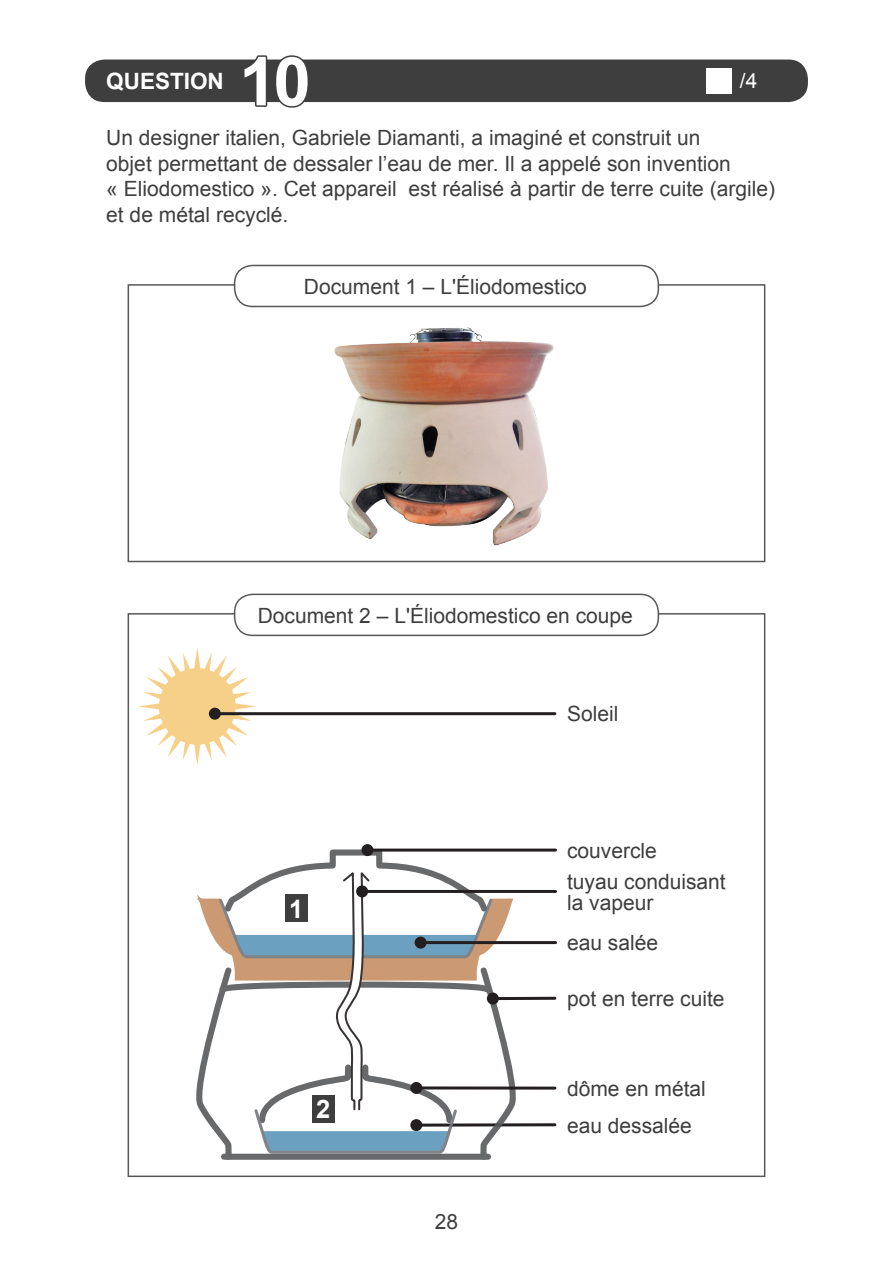
<style>
.page{position:relative;width:893px;height:1263px;background:#fff}
.page>*{position:absolute;margin:0;border:0;box-sizing:border-box;transform-origin:0 0}
.t1{font:700 67.5px "Arial";color:#fff}
.TEXTE{font:700 25.5px "Arial";color:#fff}
.t2{font:700 22.5px "Arial";color:#fff}
.TEXTE-2{font:21px/25.5px "Arial";color:#3e3e3f}
.LEGENDE{font:21px "Arial";color:#3e3e3f}
.t3{font:21px "Arial";color:#fff}
</style>
<div class="page">
<div style="left:85px;top:60px;width:723px;height:42px;background:#3e3e3f;border-radius:20px"></div>
<svg style="left:242px;top:55px;width:69px;height:53px"></svg>
<img style="left:334px;top:327px;width:220px;height:219px">
<div style="left:128px;top:284px;width:637px;height:278px;border:2px solid #57585a"></div>
<div style="left:235px;top:265px;width:423px;height:41px;background:#fff;border-radius:18px"></div>
<div style="left:234px;top:265px;width:425px;height:42px;border:2px solid #57585a;border-radius:18px"></div>
<hr style="left:416px;top:1123px;width:139px;height:3px;background:#231f20">
<div style="left:706px;top:68px;width:25px;height:26px;background:#fff"></div>
<svg style="left:196px;top:846px;width:324px;height:314px"></svg>
<svg style="left:138px;top:648px;width:123px;height:117px"></svg>
<div style="left:234px;top:594px;width:425px;height:42px;border:2px solid #57585a;border-radius:18px"></div>
<hr style="left:215px;top:712px;width:340px;height:3px;background:#231f20">
<div style="left:209px;top:708px;width:12px;height:12px;background:#231f20;border-radius:50%"></div>
<hr style="left:367px;top:848px;width:189px;height:3px;background:#231f20">
<div style="left:361px;top:844px;width:12px;height:12px;background:#231f20;border-radius:50%"></div>
<hr style="left:421px;top:941px;width:135px;height:3px;background:#231f20">
<div style="left:415px;top:936px;width:12px;height:12px;background:#231f20;border-radius:50%"></div>
<hr style="left:362px;top:890px;width:194px;height:3px;background:#231f20">
<div style="left:356px;top:885px;width:12px;height:12px;background:#231f20;border-radius:50%"></div>
<hr style="left:493px;top:997px;width:62px;height:3px;background:#231f20">
<div style="left:487px;top:992px;width:12px;height:12px;background:#231f20;border-radius:50%"></div>
<hr style="left:416px;top:1086px;width:139px;height:3px;background:#231f20">
<div style="left:410px;top:1082px;width:12px;height:12px;background:#231f20;border-radius:50%"></div>
<div style="left:285px;top:895px;width:23px;height:27px;background:#3e3e3f"></div>
<div style="left:312px;top:1095px;width:22px;height:28px;background:#3e3e3f"></div>
<p class="t1" style="left:239px;top:37px;width:73px">10</p>
<p class="TEXTE-2" style="left:106px;top:125px;width:670px">Un designer italien, Gabriele Diamanti, a imaginé et construit un<br>objet permettant de dessaler l’eau de mer. Il a appelé son invention<br>« Eliodomestico ». Cet appareil est réalisé à partir de terre cuite (argile) et de métal recyclé.</p>
<p class="t2" style="left:106px;top:66px;width:119px">QUESTION</p>
<p class="t3" style="left:740px;top:67px;width:19px">/4</p>
<p class="LEGENDE" style="left:304px;top:272px;width:284px">Document 1 – L'Éliodomestico</p>
<p class="LEGENDE" style="left:258px;top:601px;width:377px">Document 2 – L'Éliodomestico en coupe</p>
<p class="TEXTE-2" style="left:567px;top:701px;width:53px">Soleil</p>
<p class="TEXTE" style="left:289px;top:892px;width:16px">1</p>
<p class="TEXTE" style="left:316px;top:1093px;width:16px">2</p>
<p class="TEXTE-2" style="left:435px;top:1209px;width:25px">28</p>
<p class="TEXTE-2" style="left:567px;top:838px;width:91px">couvercle</p>
<p class="TEXTE-2" style="left:567px;top:871px;width:160px;line-height:21px">tuyau conduisant la vapeur</p>
<p class="TEXTE-2" style="left:567px;top:930px;width:93px">eau salée</p>
<p class="TEXTE-2" style="left:567px;top:986px;width:159px">pot en terre cuite</p>
<p class="TEXTE-2" style="left:567px;top:1076px;width:140px">dôme en métal</p>
<p class="TEXTE-2" style="left:567px;top:1113px;width:126px">eau dessalée</p>
</div>
